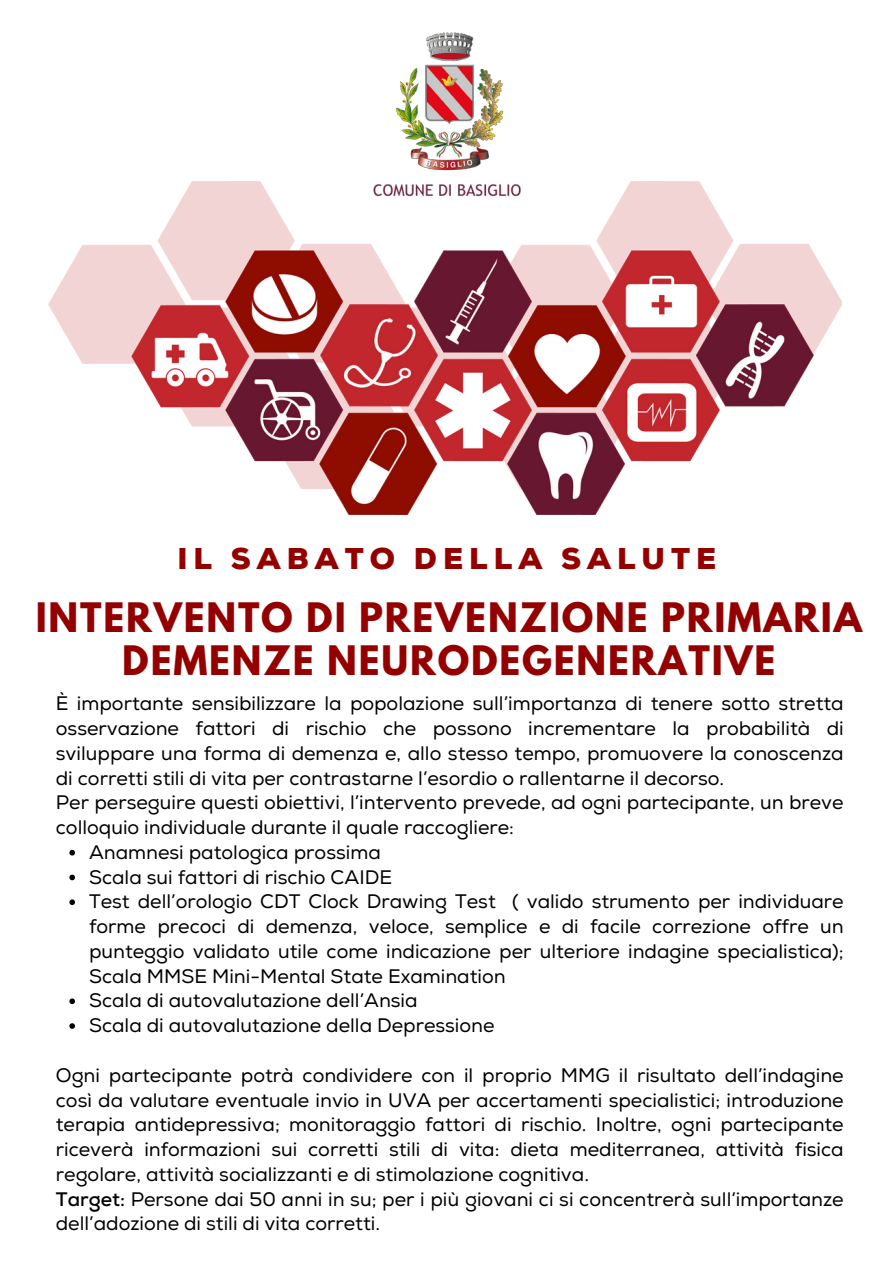
<style>
.page{position:relative;width:894px;height:1264px;background:#fff}
.page>*{position:absolute;margin:0;border:0;box-sizing:border-box;transform-origin:0 0}
.t1{font:700 36px/43px "League Spartan";letter-spacing:.05em;color:#940000;text-align:center}
.t2{font:900 30px "Nexa";letter-spacing:.2em;color:#940000}
.t3{font:19.5px/24.8px "Nexa";color:#000;text-align:justify}
.s1{font-weight:700}
</style>
<div class="page">
<img style="left:395px;top:32px;width:109px;height:139px">
<img style="left:48px;top:181px;width:792px;height:333px">
<svg style="left:69px;top:849px;width:6px;height:6px"></svg>
<svg style="left:69px;top:874px;width:6px;height:6px"></svg>
<svg style="left:69px;top:899px;width:6px;height:6px"></svg>
<svg style="left:69px;top:998px;width:6px;height:6px"></svg>
<svg style="left:69px;top:1023px;width:6px;height:5px"></svg>
<p class="t2" style="left:177px;top:540px;width:540px">IL SABATO DELLA SALUTE</p>
<p class="t1" style="left:36px;top:600px;width:827px">INTERVENTO DI PREVENZIONE PRIMARIA<br>DEMENZE NEURODEGENERATIVE</p>
<h2 class="t3" style="left:56px;top:692px;width:789px">È importante sensibilizzare la popolazione sull’importanza di tenere sotto stretta osservazione fattori di rischio che possono incrementare la probabilità di sviluppare una forma di demenza e, allo stesso tempo, promuovere la conoscenza di corretti stili di vita per contrastarne l’esordio o rallentarne il decorso.</h2>
<h1 class="t3" style="left:56px;top:791px;width:789px">Per perseguire questi obiettivi, l’intervento prevede, ad ogni partecipante, un breve colloquio individuale durante il quale raccogliere:</h1>
<p class="t3" style="left:89px;top:840px;width:293px">Anamnesi patologica prossima</p>
<p class="t3" style="left:89px;top:865px;width:304px">Scala sui fattori di rischio CAIDE</p>
<p class="t3" style="left:89px;top:890px;width:756px">Test dell’orologio CDT Clock Drawing Test ( valido strumento per individuare forme precoci di demenza, veloce, semplice e di facile correzione offre un punteggio validato utile come indicazione per ulteriore indagine specialistica); Scala MMSE Mini-Mental State Examination</p>
<p class="t3" style="left:89px;top:989px;width:330px">Scala di autovalutazione dell’Ansia</p>
<p class="t3" style="left:89px;top:1013px;width:407px">Scala di autovalutazione della Depressione</p>
<p class="t3" style="left:56px;top:1063px;width:789px">Ogni partecipante potrà condividere con il proprio MMG il risultato dell’indagine così da valutare eventuale invio in UVA per accertamenti specialistici; introduzione terapia antidepressiva; monitoraggio fattori di rischio. Inoltre, ogni partecipante riceverà informazioni sui corretti stili di vita: dieta mediterranea, attività fisica regolare, attività socializzanti e di stimolazione cognitiva.</p>
<p class="t3" style="left:56px;top:1187px;width:789px"><span class="s1">Target:</span> Persone dai 50 anni in su; per i più giovani ci si concentrerà sull’importanze dell’adozione di stili di vita corretti.</p>
</div>
